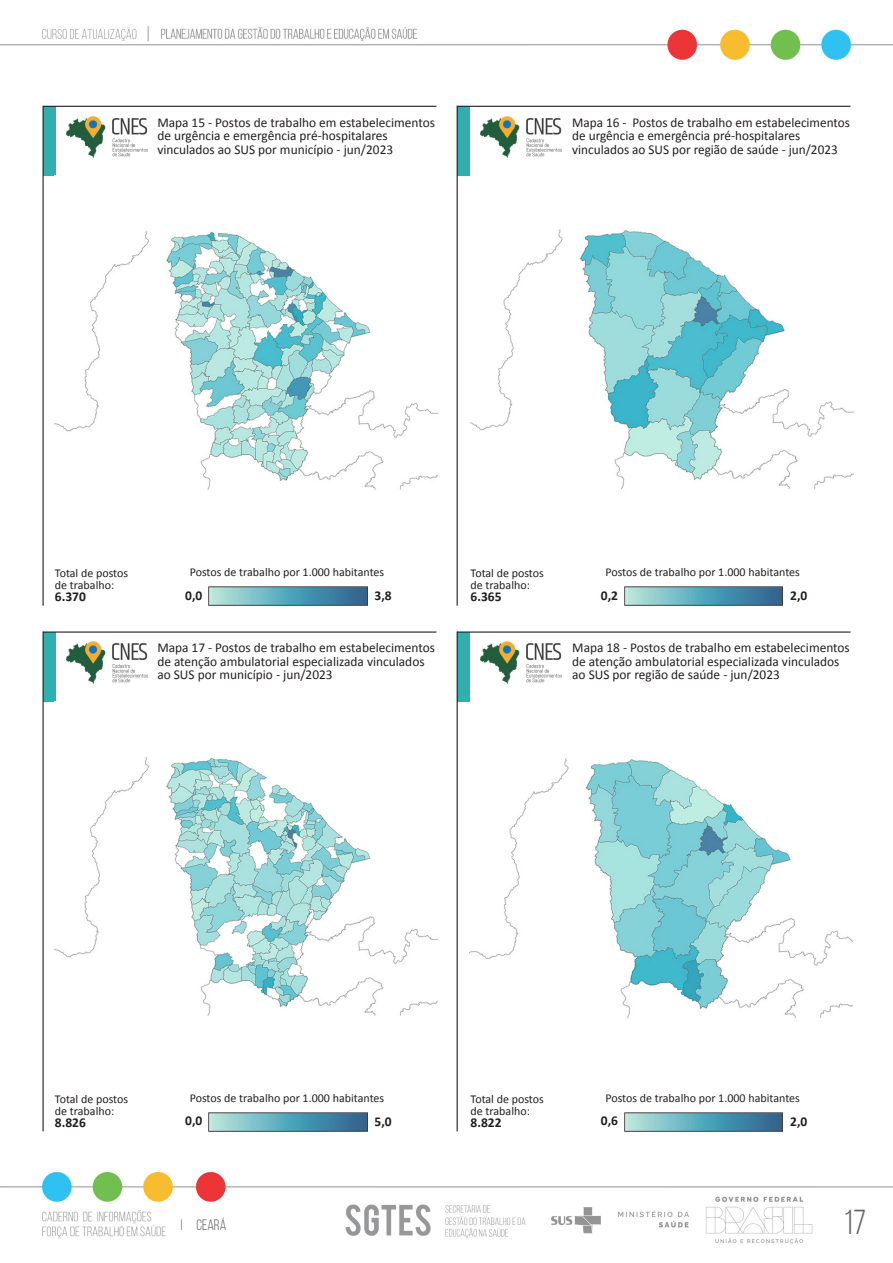
<style>
.page{position:relative;width:893px;height:1263px;background:#fff}
.page>*{position:absolute;margin:0;border:0;box-sizing:border-box;transform-origin:0 0}
.t1{font:34.5px "Bebas Neue";color:#636363}
.t2{font:15px "Bebas Neue";color:#636363}
.t3{font:13.5px/13.5px "Calibri";color:#231f20}
.t4{font:700 13.5px "Calibri";color:#231f20}
.t5{font:12px/12px "Calibri";color:#231f20}
</style>
<div class="page">
<img style="left:0;top:26px;width:893px;height:33px">
<img style="left:0;top:1172px;width:893px;height:73px">
<div style="left:43px;top:106px;width:12px;height:70px;background:#30afb1"></div>
<img style="left:66px;top:116px;width:82px;height:42px">
<hr style="left:43px;top:106px;width:393px;height:1px;background:#231f20">
<hr style="left:43px;top:106px;width:1px;height:500px;background:#231f20">
<div style="left:457px;top:106px;width:12px;height:70px;background:#30afb1"></div>
<img style="left:481px;top:116px;width:81px;height:42px">
<hr style="left:457px;top:106px;width:393px;height:1px;background:#231f20">
<hr style="left:457px;top:106px;width:1px;height:500px;background:#231f20">
<div style="left:43px;top:632px;width:12px;height:69px;background:#30afb1"></div>
<img style="left:66px;top:642px;width:82px;height:41px">
<hr style="left:43px;top:631px;width:393px;height:2px;background:#231f20">
<hr style="left:43px;top:631px;width:1px;height:500px;background:#231f20">
<div style="left:457px;top:632px;width:12px;height:69px;background:#30afb1"></div>
<img style="left:481px;top:642px;width:81px;height:41px">
<hr style="left:457px;top:631px;width:393px;height:2px;background:#231f20">
<hr style="left:457px;top:631px;width:1px;height:500px;background:#231f20">
<img style="left:55px;top:231px;width:383px;height:259px">
<img style="left:471px;top:229px;width:382px;height:261px">
<img style="left:209px;top:587px;width:158px;height:19px">
<img style="left:625px;top:587px;width:158px;height:19px">
<img style="left:55px;top:757px;width:383px;height:259px">
<img style="left:470px;top:758px;width:383px;height:261px">
<img style="left:209px;top:1112px;width:158px;height:19px">
<img style="left:625px;top:1112px;width:158px;height:19px">
<p class="t3" style="left:157px;top:115px;width:279px">Mapa 15 - Postos de trabalho em estabelecimentos de urgência e emergência pré-hospitalares vinculados ao SUS por município - jun/2023</p>
<p class="t3" style="left:572px;top:115px;width:279px">Mapa 16 - Postos de trabalho em estabelecimentos de urgência e emergência pré-hospitalares vinculados ao SUS por região de saúde - jun/2023</p>
<p class="t5" style="left:190px;top:566px;width:196px">Postos de trabalho por 1.000 habitantes</p>
<p class="t4" style="left:185px;top:586px;width:19px">0,0</p>
<p class="t5" style="left:605px;top:566px;width:196px">Postos de trabalho por 1.000 habitantes</p>
<p class="t4" style="left:601px;top:586px;width:19px">0,2</p>
<p class="t5" style="left:55px;top:567px;width:75px">Total de postos de trabalho:</p>
<p class="t4" style="left:55px;top:587px;width:32px">6.370</p>
<p class="t4" style="left:790px;top:586px;width:19px">2,0</p>
<p class="t5" style="left:471px;top:567px;width:75px">Total de postos de trabalho:</p>
<p class="t4" style="left:471px;top:587px;width:32px">6.365</p>
<p class="t4" style="left:374px;top:586px;width:19px">3,8</p>
<p class="t3" style="left:157px;top:641px;width:279px">Mapa 17 - Postos de trabalho em estabelecimentos de atenção ambulatorial especializada vinculados ao SUS por município - jun/2023</p>
<p class="t3" style="left:572px;top:641px;width:279px">Mapa 18 - Postos de trabalho em estabelecimentos de atenção ambulatorial especializada vinculados ao SUS por região de saúde - jun/2023</p>
<p class="t5" style="left:190px;top:1092px;width:196px">Postos de trabalho por 1.000 habitantes</p>
<p class="t4" style="left:185px;top:1111px;width:19px">0,0</p>
<p class="t5" style="left:605px;top:1092px;width:196px">Postos de trabalho por 1.000 habitantes</p>
<p class="t4" style="left:601px;top:1111px;width:19px">0,6</p>
<p class="t5" style="left:55px;top:1092px;width:75px">Total de postos de trabalho:</p>
<p class="t4" style="left:55px;top:1113px;width:32px">8.826</p>
<p class="t4" style="left:790px;top:1112px;width:19px">2,0</p>
<p class="t5" style="left:471px;top:1092px;width:75px">Total de postos de trabalho:</p>
<p class="t4" style="left:471px;top:1113px;width:32px">8.822</p>
<p class="t4" style="left:374px;top:1112px;width:19px">5,0</p>
<p class="t2" style="left:181px;top:1217px;width:47px">I CEARÁ</p>
<h1 class="t1" style="left:843px;top:1204px;width:24px">17</h1>
</div>
